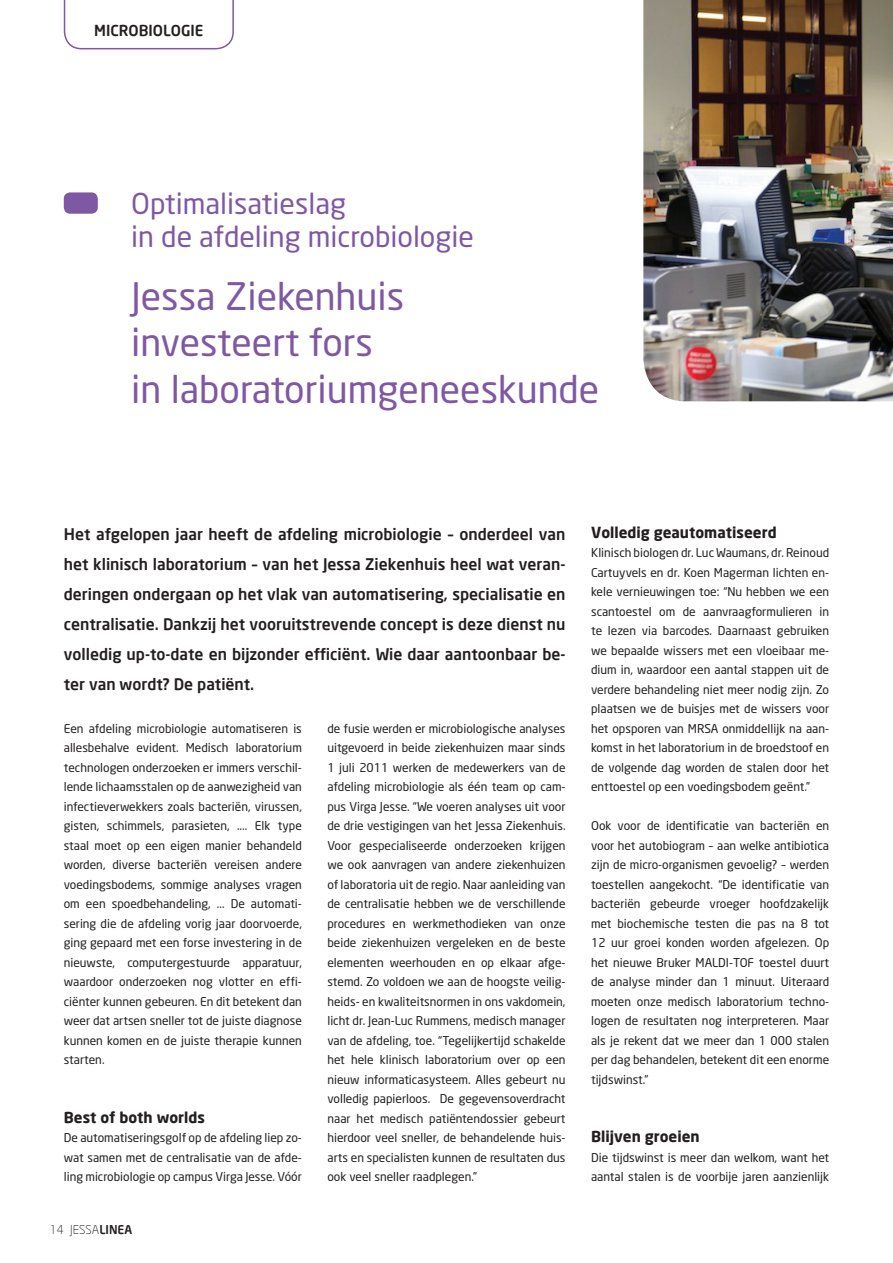
<style>
.page{position:relative;width:893px;height:1263px;background:#fff}
.page>*{position:absolute;margin:0;border:0;box-sizing:border-box;transform-origin:0 0}
.t1{font:37.5px/46.5px "Neo Sans";color:#7f58a4}
.t2{font:28.5px/33px "Neo Sans";color:#7f58a4}
.t3{font:500 15.75px/30px "Neo Sans";color:#231f20;text-align:justify}
.t4{font:700 15px "Neo Sans";color:#231f20}
.t5{font:500 15px "Neo Sans";color:#231f20}
.t6{font:12px/19.5px "Neo Sans";color:#231f20;text-align:justify}
.t7{font:300 12px "Neo Sans";color:#231f20}
.s1{font-weight:500}
</style>
<div class="page">
<img style="left:643px;top:0;width:250px;height:401px">
<svg style="left:63px;top:0;width:171px;height:50px"></svg>
<div style="left:64px;top:192px;width:34px;height:22px;background:#7f58a4;border-radius:6px"></div>
<p class="t5" style="left:94px;top:21px;width:10px">microbiologie</p>
<h2 class="t2" style="left:131px;top:187px;width:344px">Optimalisatieslag<br>in de afdeling microbiologie</h2>
<h1 class="t1" style="left:131px;top:272px;width:469px">Jessa Ziekenhuis<br>investeert fors<br>in laboratoriumgeneeskunde</h1>
<p class="t3" style="left:64px;top:519px;width:503px">Het afgelopen jaar heeft de afdeling microbiologie – onderdeel van het klinisch laboratorium – van het Jessa Ziekenhuis heel wat veran&shy;deringen ondergaan op het vlak van automatisering, specialisatie en centralisatie. Dankzij het vooruitstrevende concept is deze dienst nu volledig up-to-date en bijzonder efficiënt. Wie daar aantoonbaar be&shy;ter van wordt? De patiënt.</p>
<p class="t6" style="left:64px;top:718px;width:240px">Een afdeling microbiologie automatiseren is allesbehalve evident. Medisch laboratorium technologen onderzoeken er immers verschil&shy;lende lichaamsstalen op de aanwezigheid van infectieverwekkers zoals bacteriën, virussen, gisten, schimmels, parasieten, .... Elk type staal moet op een eigen manier behandeld worden, diverse bacteriën vereisen andere voedingsbodems, sommige analyses vragen om een spoedbehandeling, ... De automati&shy;sering die de afdeling vorig jaar doorvoerde, ging gepaard met een forse investering in de nieuwste, computergestuurde apparatuur, waardoor onderzoeken nog vlotter en effi&shy;ciënter kunnen gebeuren. En dit betekent dan weer dat artsen sneller tot de juiste diagnose kunnen komen en de juiste therapie kunnen starten.</p>
<p class="t4" style="left:64px;top:1108px;width:143px">Best of both worlds</p>
<p class="t6" style="left:64px;top:1128px;width:240px">De automatiseringsgolf op de afdeling liep zo&shy;wat samen met de centralisatie van de afde&shy;ling microbiologie op campus Virga Jesse. Vóór</p>
<p class="t7" style="left:50px;top:1222px;width:84px">14 JESSA<span class="s1">LINEA</span></p>
<p class="t6" style="left:327px;top:718px;width:240px">de fusie werden er microbiologische analyses uitgevoerd in beide ziekenhuizen maar sinds 1 juli 2011 werken de medewerkers van de afdeling microbiologie als één team op cam&shy;pus Virga Jesse. “We voeren analyses uit voor de drie vestigingen van het Jessa Ziekenhuis.<br>Voor gespecialiseerde onderzoeken krijgen we ook aanvragen van andere ziekenhuizen of laboratoria uit de regio. Naar aanleiding van de centralisatie hebben we de verschillende procedures en werkmethodieken van onze beide ziekenhuizen vergeleken en de beste elementen weerhouden en op elkaar afge&shy;stemd. Zo voldoen we aan de hoogste veilig&shy;heids- en kwaliteitsnormen in ons vakdomein, licht dr. Jean-Luc Rummens, medisch manager van de afdeling, toe. “Tegelijkertijd schakelde het hele klinisch laboratorium over op een nieuw informaticasysteem. Alles gebeurt nu volledig papierloos. De gegevensoverdracht naar het medisch patiëntendossier gebeurt hierdoor veel sneller, de behandelende huis&shy;arts en specialisten kunnen de resultaten dus ook veel sneller raadplegen.”</p>
<p class="t4" style="left:591px;top:523px;width:187px">Volledig geautomatiseerd</p>
<p class="t6" style="left:591px;top:543px;width:240px">Klinisch biologen dr. Luc Waumans, dr. Reinoud Cartuyvels en dr. Koen Magerman lichten en&shy;kele vernieuwingen toe: “Nu hebben we een scantoestel om de aanvraagformulieren in te lezen via barcodes. Daarnaast gebruiken we bepaalde wissers met een vloeibaar me&shy;dium in, waardoor een aantal stappen uit de verdere behandeling niet meer nodig zijn. Zo plaatsen we de buisjes met de wissers voor het opsporen van MRSA onmiddellijk na aan&shy;komst in het laboratorium in de broedstoof en de volgende dag worden de stalen door het enttoestel op een voedingsbodem geënt.”</p>
<p class="t6" style="left:591px;top:816px;width:240px">Ook voor de identificatie van bacteriën en voor het autobiogram – aan welke antibiotica zijn de micro-organismen gevoelig? – werden toestellen aangekocht. “De identificatie van bacteriën gebeurde vroeger hoofdzakelijk met biochemische testen die pas na 8 tot 12 uur groei konden worden afgelezen. Op het nieuwe Bruker MALDI-TOF toestel duurt de analyse minder dan 1 minuut. Uiteraard moeten onze medisch laboratorium techno&shy;logen de resultaten nog interpreteren. Maar als je rekent dat we meer dan 1 000 stalen per dag behandelen, betekent dit een enorme tijdswinst.”</p>
<p class="t4" style="left:591px;top:1127px;width:110px">Blijven groeien</p>
<p class="t6" style="left:591px;top:1147px;width:240px">Die tijdswinst is meer dan welkom, want het aantal stalen is de voorbije jaren aanzienlijk</p>
</div>
